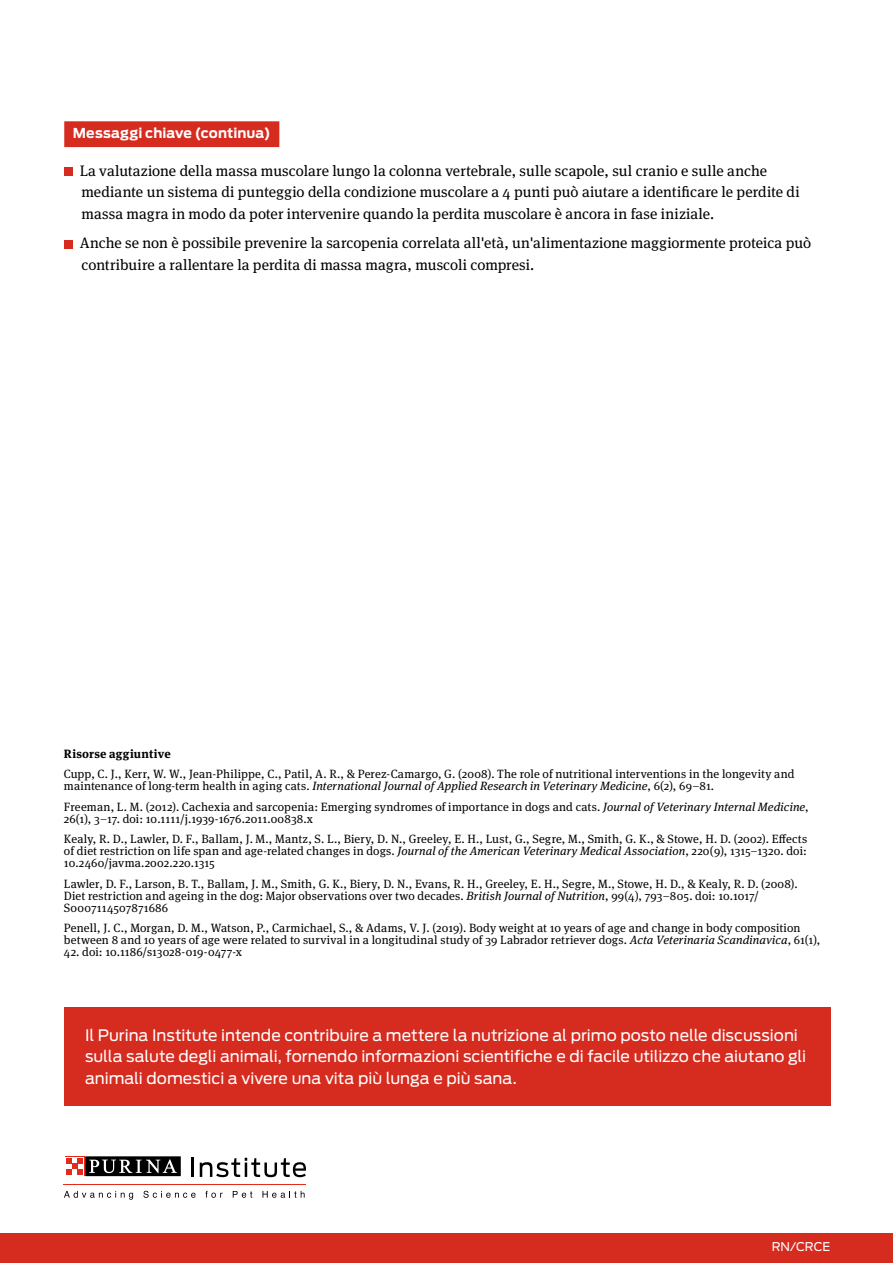
<style>
.page{position:relative;width:893px;height:1263px;background:#fff}
.page>*{position:absolute;margin:0;border:0;box-sizing:border-box;transform-origin:0 0}
.t1{font:15.75px/21.8px "Antenna";color:#fff}
.t2{font:15.15px/21.1px "Meta Serif Pro";color:#000}
.t3{font:700 13.65px "Antenna";letter-spacing:.005em;color:#fff}
.t4{font:12px/12px "Meta Serif Pro";letter-spacing:.01em;color:#000}
.t5{font:700 12px "Meta Serif Pro";letter-spacing:.015em;color:#000}
.t6{font:12px "Antenna";letter-spacing:-.005em;color:#fff}
.s1{font-style:italic}
</style>
<div class="page">
<div style="left:0;top:1233px;width:893px;height:30px;background:#d62b1f"></div>
<hr style="left:64px;top:1184px;width:242px;height:1px;background:#e52a1b">
<svg style="left:192px;top:1158px;width:2px;height:19px"></svg>
<svg style="left:200px;top:1158px;width:106px;height:19px"></svg>
<svg style="left:64px;top:1191px;width:69px;height:9px"></svg>
<svg style="left:143px;top:1191px;width:53px;height:7px"></svg>
<svg style="left:205px;top:1191px;width:18px;height:7px"></svg>
<svg style="left:233px;top:1191px;width:19px;height:7px"></svg>
<svg style="left:262px;top:1191px;width:43px;height:7px"></svg>
<svg style="left:85px;top:1176px;width:96px;height:1px"></svg>
<svg style="left:65px;top:1156px;width:20px;height:20px"></svg>
<div style="left:85px;top:1156px;width:96px;height:20px;background:#000"></div>
<svg style="left:89px;top:1159px;width:88px;height:14px"></svg>
<div style="left:65px;top:1157px;width:19px;height:18px;background:#fff"></div>
<svg style="left:66px;top:1158px;width:17px;height:17px"></svg>
<div style="left:64px;top:121px;width:215px;height:26px;background:#d62b1f"></div>
<div style="left:64px;top:168px;width:9px;height:8px;background:#d62b1f"></div>
<div style="left:64px;top:240px;width:9px;height:8px;background:#d62b1f"></div>
<div style="left:64px;top:1007px;width:766px;height:98px;background:#d62b1f"></div>
<p class="t3" style="left:73px;top:124px;width:199px">Messaggi chiave (continua)</p>
<p class="t2" style="left:80px;top:159px;width:722px">La valutazione della massa muscolare lungo la colonna vertebrale, sulle scapole, sul cranio e sulle anche mediante un sistema di punteggio della condizione muscolare a 4 punti può aiutare a identificare le perdite di massa magra in modo da poter intervenire quando la perdita muscolare è ancora in fase iniziale.</p>
<p class="t2" style="left:80px;top:232px;width:733px">Anche se non è possibile prevenire la sarcopenia correlata all'età, un'alimentazione maggiormente proteica può contribuire a rallentare la perdita di massa magra, muscoli compresi.</p>
<p class="t5" style="left:64px;top:744px;width:108px">Risorse aggiuntive</p>
<p class="t4" style="left:64px;top:767px;width:732px">Cupp, C. J., Kerr, W. W., Jean-Philippe, C., Patil, A. R., &amp; Perez-Camargo, G. (2008). The role of nutritional interventions in the longevity and maintenance of long-term health in aging cats. <span class="s1">International Journal of Applied Research in Veterinary Medicine</span>, 6(2), 69–81.</p>
<p class="t4" style="left:64px;top:800px;width:746px">Freeman, L. M. (2012). Cachexia and sarcopenia: Emerging syndromes of importance in dogs and cats. <span class="s1">Journal of Veterinary Internal Medicine</span>,<br>26(1), 3–17. doi: 10.1111/j.1939-1676.2011.00838.x</p>
<p class="t4" style="left:64px;top:832px;width:745px;text-align:justify">Kealy, R. D., Lawler, D. F., Ballam, J. M., Mantz, S. L., Biery, D. N., Greeley, E. H., Lust, G., Segre, M., Smith, G. K., &amp; Stowe, H. D. (2002). Effects of diet restriction on life span and age-related changes in dogs. <span class="s1">Journal of the American Veterinary Medical Association</span>, 220(9), 1315–1320. doi:<br>10.2460/javma.2002.220.1315</p>
<p class="t4" style="left:64px;top:877px;width:735px">Lawler, D. F., Larson, B. T., Ballam, J. M., Smith, G. K., Biery, D. N., Evans, R. H., Greeley, E. H., Segre, M., Stowe, H. D., &amp; Kealy, R. D. (2008).<br>Diet restriction and ageing in the dog: Major observations over two decades. <span class="s1">British Journal of Nutrition</span>, 99(4), 793–805. doi: 10.1017/<br>S0007114507871686</p>
<p class="t4" style="left:64px;top:921px;width:758px">Penell, J. C., Morgan, D. M., Watson, P., Carmichael, S., &amp; Adams, V. J. (2019). Body weight at 10 years of age and change in body composition between 8 and 10 years of age were related to survival in a longitudinal study of 39 Labrador retriever dogs. <span class="s1">Acta Veterinaria Scandinavica</span>, 61(1),</p>
<p class="t4" style="left:64px;top:945px;width:180px">42. doi: 10.1186/s13028-019-0477-x</p>
<p class="t1" style="left:85px;top:1024px;width:723px">Il Purina Institute intende contribuire a mettere la nutrizione al primo posto nelle discussioni sulla salute degli animali, fornendo informazioni scientifiche e di facile utilizzo che aiutano gli animali domestici a vivere una vita più lunga e più sana.</p>
<p class="t6" style="left:772px;top:1239px;width:60px">RN/CRCE</p>
</div>
